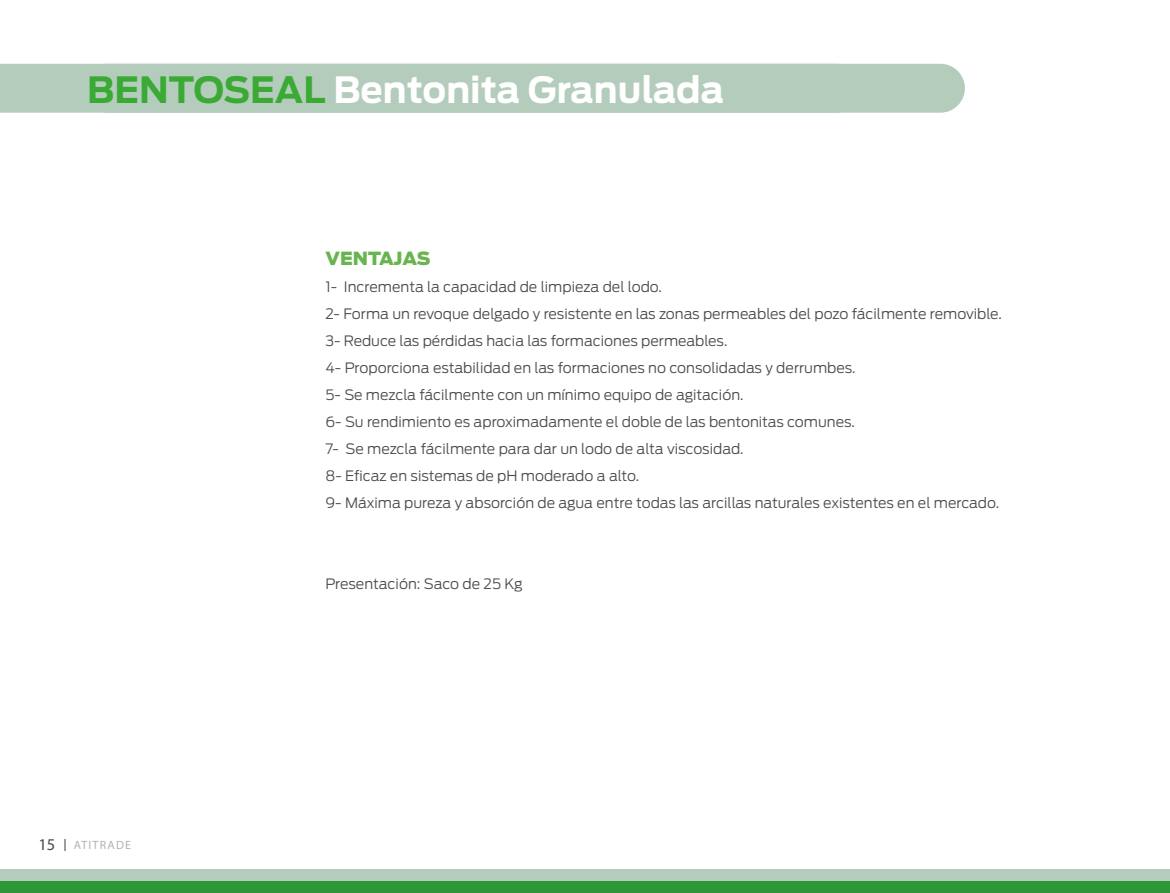
<style>
.page{position:relative;width:1170px;height:893px;background:#fff}
.page>*{position:absolute;margin:0;border:0;box-sizing:border-box;transform-origin:0 0}
.t1{font:700 36px "Antenna";color:#fff}
.t2{font:900 18px "Antenna";color:#68b54f}
.t3{font:16.5px "Myriad Pro";color:#4a4a49}
.t4{font:300 14.25px/27px "Antenna";color:#4a4a49}
.t5{font:12px "Myriad Pro";letter-spacing:.1em;color:#b3b2b2}
.s1{color:#3aaa35}
</style>
<div class="page">
<div style="left:0;top:63px;width:104px;height:50px;background:#b4ccbc"></div>
<div style="left:104px;top:63px;width:860px;height:50px;background:#b4ccbc"></div>
<div style="left:0;top:870px;width:1169px;height:15px;background:#b4ccbc"></div>
<div style="left:0;top:882px;width:1169px;height:11px;background:#2f9638"></div>
<svg style="left:64px;top:839px;width:2px;height:11px"></svg>
<h1 class="t1" style="left:87px;top:69px;width:638px"><span class="s1">BENTOSEAL</span> Bentonita Granulada</h1>
<p class="t2" style="left:325px;top:247px;width:107px">VENTAJAS</p>
<p class="t4" style="left:325px;top:273px;width:678px">1- Incrementa la capacidad de limpieza del lodo.<br>2- Forma un revoque delgado y resistente en las zonas permeables del pozo fácilmente removible.<br>3- Reduce las pérdidas hacia las formaciones permeables.<br>4- Proporciona estabilidad en las formaciones no consolidadas y derrumbes.<br>5- Se mezcla fácilmente con un mínimo equipo de agitación.<br>6- Su rendimiento es aproximadamente el doble de las bentonitas comunes.<br>7- Se mezcla fácilmente para dar un lodo de alta viscosidad.<br>8- Eficaz en sistemas de pH moderado a alto.<br>9- Máxima pureza y absorción de agua entre todas las arcillas naturales existentes en el mercado.</p>
<p class="t4" style="left:325px;top:570px;width:199px">Presentación: Saco de 25 Kg</p>
<p class="t3" style="left:38px;top:834px;width:18px">15</p>
<p class="t5" style="left:74px;top:837px;width:59px">ATITRADE</p>
</div>
